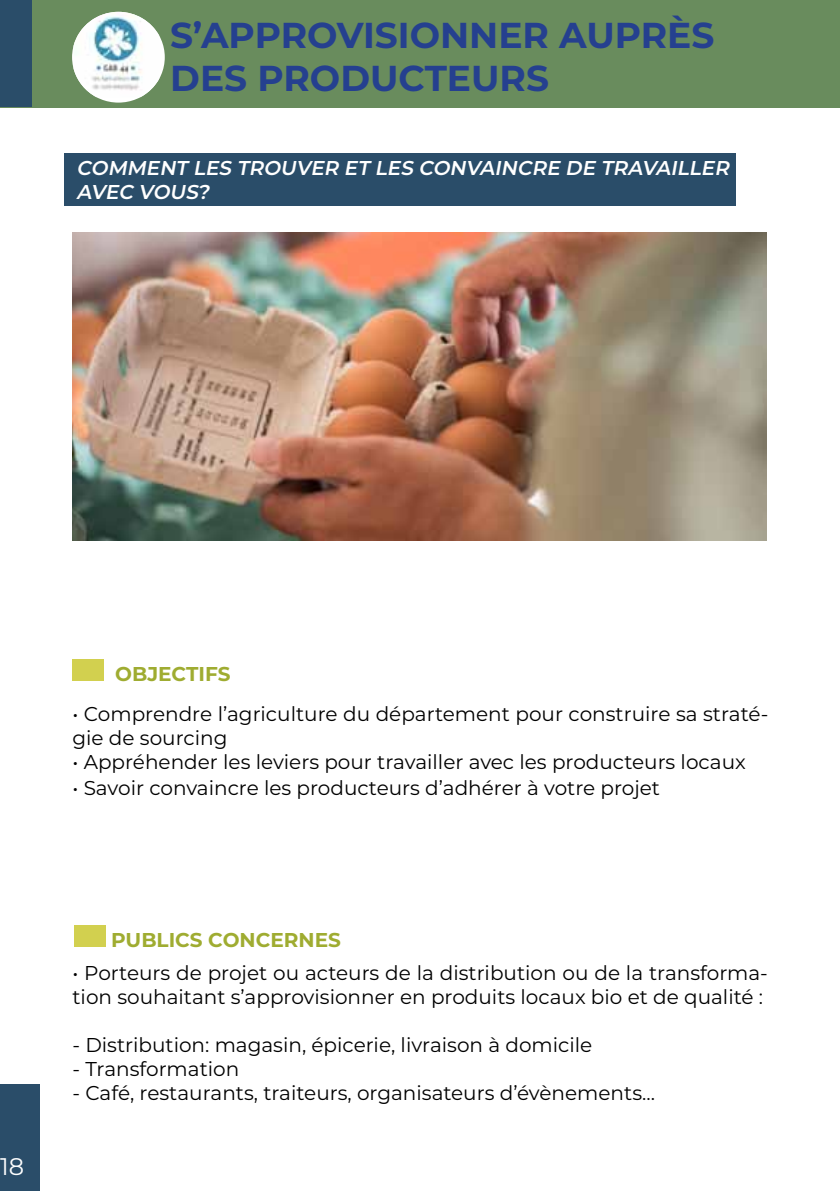
<style>
.page{position:relative;width:840px;height:1191px;background:#fff}
.page>*{position:absolute;margin:0;border:0;box-sizing:border-box;transform-origin:0 0}
.t1{font:700 36px/43.2px "Montserrat";color:#25408f}
.t2{font:24px "Montserrat";color:#fff}
.t3{font:20px/24px "Montserrat";color:#000}
.t4{font:italic 600 20px/24px "Montserrat";color:#fff}
.t5{font:700 20px "Montserrat";color:#9fac31}
</style>
<div class="page">
<div style="left:0;top:0;width:839px;height:108px;background:#698c5d"></div>
<div style="left:0;top:0;width:31px;height:106px;background:#2a4d69"></div>
<div style="left:0;top:1084px;width:40px;height:107px;background:#2a4d69"></div>
<div style="left:72px;top:12px;width:93px;height:91px;background:#fff;border-radius:50%"></div>
<img style="left:73px;top:12px;width:86px;height:85px">
<div style="left:73px;top:659px;width:31px;height:22px;background:#d2d04f"></div>
<div style="left:74px;top:926px;width:31px;height:21px;background:#d2d04f"></div>
<img style="left:72px;top:232px;width:694px;height:308px">
<div style="left:64px;top:153px;width:671px;height:53px;background:#2a4d69"></div>
<h1 class="t1" style="left:170px;top:12px;width:545px">S’APPROVISIONNER AUPRÈS<br>DES PRODUCTEURS</h1>
<p class="t4" style="left:77px;top:154px;width:658px">COMMENT LES TROUVER ET LES CONVAINCRE DE TRAVAILLER<br>AVEC VOUS?</p>
<p class="t5" style="left:115px;top:659px;width:117px">OBJECTIFS</p>
<p class="t3" style="left:72px;top:701px;width:697px">• Comprendre l’agriculture du département pour construire sa straté&shy;gie de sourcing</p>
<p class="t3" style="left:72px;top:749px;width:674px">• Appréhender les leviers pour travailler avec les producteurs locaux</p>
<p class="t3" style="left:72px;top:775px;width:588px">• Savoir convaincre les producteurs d’adhérer à votre projet</p>
<p class="t2" style="left:0;top:1150px;width:25px">18</p>
<p class="t5" style="left:111px;top:925px;width:14px">PUBLICS</p>
<p class="t5" style="left:208px;top:925px;width:16px">CONCERNES</p>
<p class="t3" style="left:72px;top:960px;width:696px">• Porteurs de projet ou acteurs de la distribution ou de la transforma&shy;tion souhaitant s’approvisionner en produits locaux bio et de qualité :</p>
<p class="t3" style="left:72px;top:1032px;width:521px">- Distribution: magasin, épicerie, livraison à domicile</p>
<p class="t3" style="left:72px;top:1056px;width:168px">- Transformation</p>
<p class="t3" style="left:72px;top:1080px;width:583px">- Café, restaurants, traiteurs, organisateurs d’évènements…</p>
</div>
